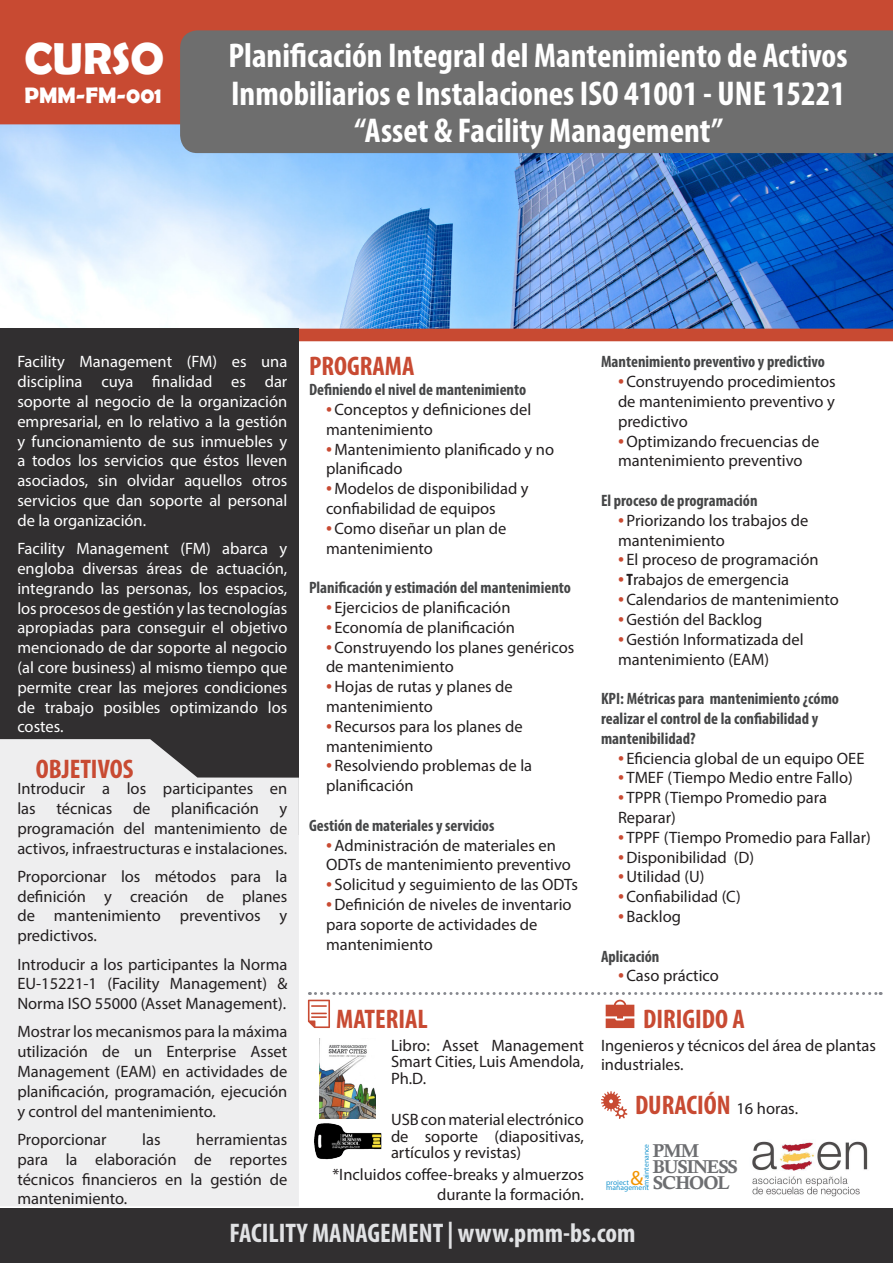
<style>
.page{position:relative;width:893px;height:1263px;background:#fff}
.page>*{position:absolute;margin:0;border:0;box-sizing:border-box;transform-origin:0 0}
.t1{font:700 45px "Berlin Sans FB Demi";color:#fff}
.t2{font:700 condensed 34.5px/37.5px "Myriad Pro";color:#fff}
.t3{font:700 condensed 27px "Myriad Pro";color:#c84a32}
.t4{font:700 condensed 27px "Myriad Pro";color:#e1e2e4}
.t5{font:700 22.5px "Berlin Sans FB Demi";color:#fff}
.t6{font:20.7px "Myriad Pro";color:#f29400}
.t7{font:18.6px/15.8px "Calis MT Bol";letter-spacing:-.055em;color:#6d6e71}
.t8{font:16.5px/19.8px "Myriad Pro";color:#231f20}
.t9{font:16.5px/19.8px "Myriad Pro";color:#fff;text-align:justify}
.t10{font:700 condensed 16.5px/19.8px "Myriad Pro";color:#454647}
.t11{font:7.5px/5.6px "Myriad Pro";color:#1d96cf}
.s1{font-weight:700;font-stretch:condensed;font-size:21px;color:#c84a32}
.s2{font-weight:700;font-stretch:condensed}
.s3{font-weight:400;font-stretch:normal;font-size:16.5px;color:#231f20}
</style>
<div class="page">
<img style="left:0;top:124px;width:893px;height:205px">
<div style="left:299px;top:329px;width:594px;height:12px;background:#c84a32"></div>
<div style="left:0;top:0;width:893px;height:124px;background:#c84a32"></div>
<div style="left:0;top:329px;width:299px;height:506px;background:#312f30"></div>
<div style="left:0;top:739px;width:299px;height:467px;background:#eeeeef"></div>
<div style="left:180px;top:30px;width:713px;height:123px;background:#6e6e6e"></div>
<div style="left:0;top:1208px;width:893px;height:55px;background:#312f30"></div>
<svg style="left:308px;top:992px;width:573px;height:36px"></svg>
<svg style="left:601px;top:1091px;width:26px;height:28px"></svg>
<img style="left:314px;top:1123px;width:68px;height:37px">
<img style="left:752px;top:1141px;width:116px;height:56px">
<img style="left:319px;top:1039px;width:57px;height:80px">
<h1 class="t1" style="left:24px;top:32px;width:141px">CURSO</h1>
<h3 class="t5" style="left:24px;top:83px;width:139px">PMM-FM-001</h3>
<p class="t2" style="left:229px;top:36px;width:621px">Planificación Integral del Mantenimiento de Activos<br>Inmobiliarios e Instalaciones ISO 41001 - UNE 15221</p>
<p class="t2" style="left:355px;top:111px;width:370px">“Asset &amp; Facility Management”</p>
<p class="t9" style="left:17px;top:352px;width:272px">Facility Management (FM) es una disciplina cuya finalidad es dar soporte al negocio de la organización empresarial, en lo relativo a la gestión y funcionamiento de sus inmuebles y a todos los servicios que éstos lleven asociados, sin olvidar aquellos otros servicios que dan soporte al personal de la organización.</p>
<p class="t9" style="left:17px;top:538px;width:272px">Facility Management (FM) abarca y engloba diversas áreas de actuación, integrando las personas, los espacios, los procesos de gestión y las tecnologías apropiadas para conseguir el objetivo mencionado de dar soporte al negocio (al core business) al mismo tiempo que permite crear las mejores condiciones de trabajo posibles optimizando los costes.</p>
<h3 class="t3" style="left:36px;top:752px;width:99px">OBJETIVOS</h3>
<p class="t8" style="left:17px;top:778px;width:272px">Introducir a los participantes en las</p>
<p class="t8" style="left:56px;top:798px;width:57px">técnicas</p>
<p class="t8" style="left:133px;top:798px;width:19px">de</p>
<p class="t8" style="left:171px;top:798px;width:89px">planificación</p>
<p class="t8" style="left:17px;top:798px;width:272px;text-align:justify;text-indent:262px">y programación del mantenimiento de activos, infraestructuras e instalaciones.</p>
<p class="t8" style="left:17px;top:866px;width:272px;text-align:justify">Proporcionar los métodos para la definición y creación de planes de mantenimiento preventivos y predictivos.</p>
<p class="t8" style="left:17px;top:954px;width:272px;text-align:justify">Introducir a los participantes la Norma EU-15221-1 (Facility Management) &amp; Norma ISO 55000 (Asset Management).</p>
<p class="t8" style="left:17px;top:1022px;width:272px;text-align:justify">Mostrar los mecanismos para la máxima utilización de un Enterprise Asset Management (EAM) en actividades de planificación, programación, ejecución y control del mantenimiento.</p>
<p class="t8" style="left:17px;top:1129px;width:91px">Proporcionar</p>
<p class="t8" style="left:142px;top:1129px;width:20px">las</p>
<p class="t8" style="left:17px;top:1129px;width:272px;text-align:justify;text-indent:179px">herramientas para la elaboración de reportes técnicos financieros en la gestión de mantenimiento.</p>
<p class="t3" style="left:309px;top:349px;width:107px">PROGRAMA</p>
<p class="t10" style="left:309px;top:379px;width:219px">Definiendo el nivel de mantenimiento</p>
<p class="t8" style="left:326px;top:399px;width:207px"><span class="s1">•</span> Conceptos y definiciones del mantenimiento</p>
<p class="t8" style="left:326px;top:439px;width:230px"><span class="s1">•</span> Mantenimiento planificado y no planificado</p>
<p class="t8" style="left:326px;top:478px;width:204px"><span class="s1">•</span> Modelos de disponibilidad y confiabilidad de equipos</p>
<p class="t8" style="left:326px;top:518px;width:182px"><span class="s1">•</span> Como diseñar un plan de mantenimiento</p>
<p class="t10" style="left:309px;top:577px;width:264px">Planificación y estimación del mantenimiento</p>
<p class="t8" style="left:326px;top:597px;width:186px"><span class="s1">•</span> Ejercicios de planificación</p>
<p class="t8" style="left:326px;top:617px;width:190px"><span class="s1">•</span> Economía de planificación</p>
<p class="t8" style="left:326px;top:637px;width:250px"><span class="s1">•</span> Construyendo los planes genéricos de mantenimiento</p>
<p class="t8" style="left:326px;top:676px;width:188px"><span class="s1">•</span>Hojas de rutas y planes de mantenimiento</p>
<p class="t8" style="left:326px;top:716px;width:198px"><span class="s1">•</span> Recursos para los planes de mantenimiento</p>
<p class="t8" style="left:326px;top:756px;width:208px"><span class="s1">•</span> Resolviendo problemas de la planificación</p>
<p class="t10" style="left:309px;top:815px;width:187px">Gestión de materiales y servicios</p>
<p class="t8" style="left:326px;top:835px;width:246px"><span class="s1">•</span>Administración de materiales en<br>ODTs de mantenimiento preventivo</p>
<p class="t8" style="left:326px;top:874px;width:254px"><span class="s1">•</span> Solicitud y seguimiento de las ODTs</p>
<p class="t8" style="left:326px;top:894px;width:247px"><span class="s1">•</span>Definición de niveles de inventario para soporte de actividades de mantenimiento</p>
<p class="t10" style="left:601px;top:352px;width:226px">Mantenimiento preventivo y predictivo</p>
<p class="t8" style="left:618px;top:372px;width:219px;text-align:justify"><span class="s1">•</span> Construyendo procedimientos de mantenimiento preventivo y predictivo</p>
<p class="t8" style="left:618px;top:431px;width:203px"><span class="s1">•</span>Optimizando frecuencias de mantenimiento preventivo</p>
<p class="t10" style="left:601px;top:490px;width:158px">El proceso de programación</p>
<p class="t8" style="left:618px;top:510px;width:192px"><span class="s1">•</span> Priorizando los trabajos de mantenimiento</p>
<p class="t8" style="left:618px;top:550px;width:202px"><span class="s1">•</span> El proceso de programación</p>
<p class="t8" style="left:618px;top:570px;width:173px"><span class="s1">•</span><span class="s2">T</span>rabajos de emergencia</p>
<p class="t8" style="left:618px;top:589px;width:222px"><span class="s1">•</span> Calendarios de mantenimiento</p>
<p class="t8" style="left:618px;top:609px;width:146px"><span class="s1">•</span>Gestión del Backlog</p>
<p class="t8" style="left:618px;top:629px;width:187px"><span class="s1">•</span>Gestión Informatizada del mantenimiento (EAM)</p>
<p class="t10" style="left:601px;top:688px;width:240px">KPI: Métricas para mantenimiento ¿cómo realizar el control de la confiabilidad y mantenibilidad?</p>
<p class="t8" style="left:618px;top:748px;width:248px"><span class="s1">•</span> Eficiencia global de un equipo OEE</p>
<p class="t8" style="left:618px;top:768px;width:236px"><span class="s1">•</span> TMEF (Tiempo Medio entre Fallo)</p>
<p class="t8" style="left:618px;top:787px;width:211px"><span class="s1">•</span> TPPR (Tiempo Promedio para<br>Reparar)</p>
<p class="t8" style="left:618px;top:827px;width:254px"><span class="s1">•</span> TPPF (Tiempo Promedio para Fallar)</p>
<p class="t8" style="left:618px;top:847px;width:138px"><span class="s1">•</span>Disponibilidad (D)</p>
<p class="t8" style="left:618px;top:867px;width:88px"><span class="s1">•</span>Utilidad (U)</p>
<p class="t8" style="left:618px;top:886px;width:124px"><span class="s1">•</span> Confiabilidad (C)</p>
<p class="t8" style="left:618px;top:906px;width:64px"><span class="s1">•</span> Backlog</p>
<p class="t10" style="left:601px;top:946px;width:60px">Aplicación</p>
<p class="t8" style="left:618px;top:966px;width:102px"><span class="s1">•</span> Caso práctico</p>
<h3 class="t3" style="left:336px;top:1002px;width:93px">MATERIAL</h3>
<h3 class="t3" style="left:643px;top:1002px;width:103px">DIRIGIDO A</h3>
<p class="t8" style="left:391px;top:1036px;width:194px;line-height:16.5px;text-align:justify">Libro: Asset Management Smart Cities, Luis Amendola, Ph.D.</p>
<p class="t8" style="left:391px;top:1111px;width:194px;line-height:16.5px;text-align:justify">USB con material electrónico de soporte (diapositivas, artículos y revistas)</p>
<p class="t8" style="left:332px;top:1164px;width:253px;text-align:right">*Incluidos coffee-breaks y almuerzos durante la formación.</p>
<p class="t8" style="left:601px;top:1035px;width:276px">Ingenieros y técnicos del área de plantas industriales.</p>
<p class="t3" style="left:635px;top:1088px;width:165px">DURACIÓN <span class="s3">16 horas.</span></p>
<p class="t11" style="left:644px;top:1185px;width:43px;rotate:-90deg">maintenance</p>
<p class="t7" style="left:653px;top:1143px;width:86px">PMM<br>BUSINESS<br>SCHOOL</p>
<p class="t6" style="left:630px;top:1165px;width:14px">&amp;</p>
<p class="t11" style="left:606px;top:1179px;width:44px">project management</p>
<h3 class="t4" style="left:230px;top:1215px;width:408px">FACILITY MANAGEMENT | www.pmm-bs.com</h3>
</div>
